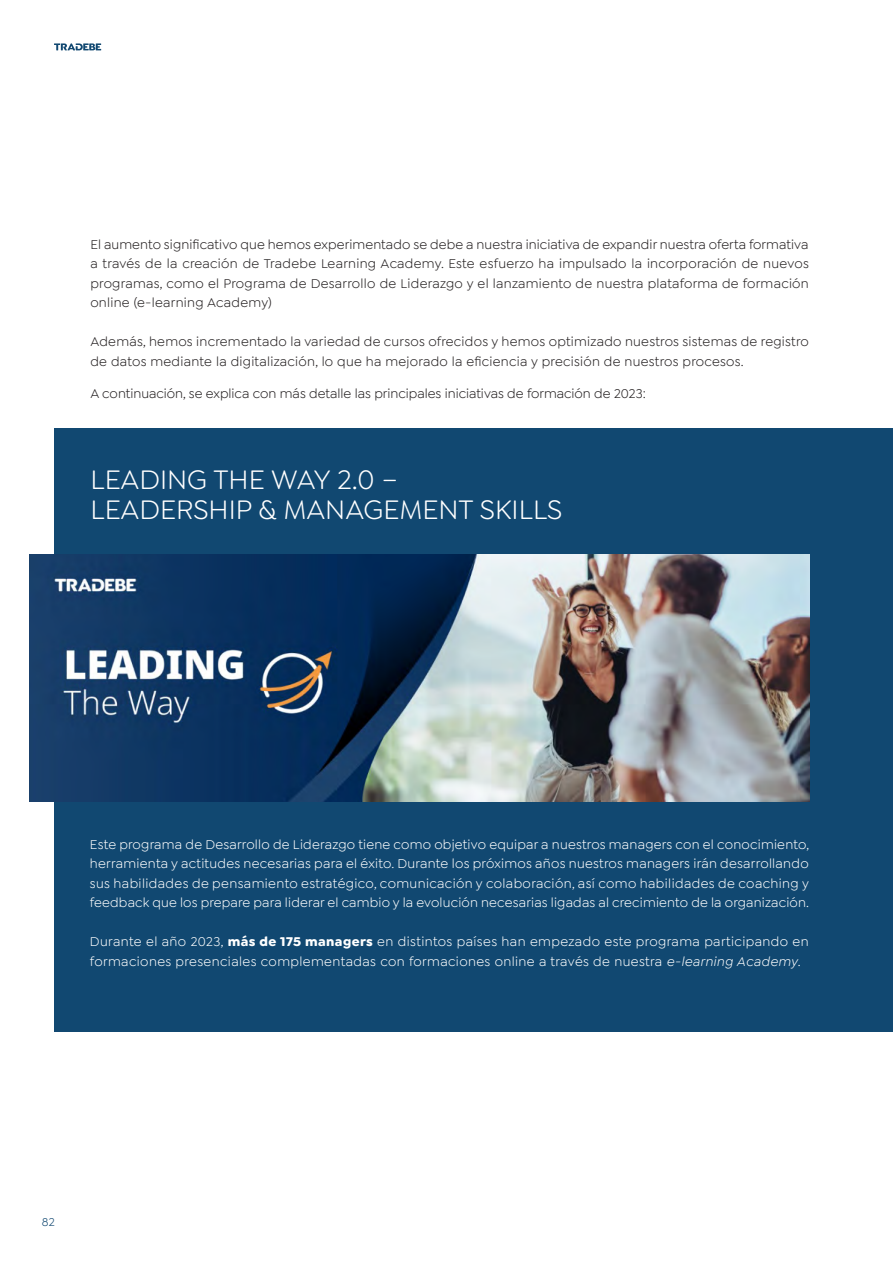
<style>
.page{position:relative;width:893px;height:1263px;background:#fff}
.page>*{position:absolute;margin:0;border:0;box-sizing:border-box;transform-origin:0 0}
.t1{font:28.5px/30px "Goldplay";color:#fff}
.t2{font:13.5px/19.5px "Goldplay";letter-spacing:.03em;color:#fff;text-align:justify}
.t3{font:13.5px/19.5px "Goldplay";letter-spacing:.02em;color:#231f20;text-align:justify}
.t4{font:13.5px "Goldplay";color:#231f20}
.t5{font:12px "Goldplay";color:#114871}
.s1{font-weight:700}
.s2{font-style:italic}
</style>
<div class="page">
<div style="left:54px;top:428px;width:839px;height:603px;background:#114871"></div>
<img style="left:30px;top:555px;width:779px;height:246px">
<svg style="left:54px;top:43px;width:47px;height:7px"></svg>
<p class="t3" style="left:90px;top:234px;width:720px">El aumento significativo que hemos experimentado se debe a nuestra iniciativa de expandir nuestra oferta formativa a través de la creación de Tradebe Learning Academy. Este esfuerzo ha impulsado la incorporación de nuevos programas, como el Programa de Desarrollo de Liderazgo y el lanzamiento de nuestra plataforma de formación online (e-learning Academy)</p>
<p class="t3" style="left:90px;top:332px;width:720px">Además, hemos incrementado la variedad de cursos ofrecidos y hemos optimizado nuestros sistemas de registro de datos mediante la digitalización, lo que ha mejorado la eficiencia y precisión de nuestros procesos.</p>
<p class="t4" style="left:90px;top:386px;width:557px">A continuación, se explica con más detalle las principales iniciativas de formación de 2023:</p>
<h1 class="t1" style="left:90px;top:465px;width:474px">LEADING THE WAY 2.0 –<br>LEADERSHIP &amp; MANAGEMENT SKILLS</h1>
<p class="t2" style="left:90px;top:835px;width:721px">Este programa de Desarrollo de Liderazgo tiene como objetivo equipar a nuestros managers con el conocimiento, herramienta y actitudes necesarias para el éxito. Durante los próximos años nuestros managers irán desarrollando sus habilidades de pensamiento estratégico, comunicación y colaboración, así como habilidades de coaching y feedback que los prepare para liderar el cambio y la evolución necesarias ligadas al crecimiento de la organización.</p>
<p class="t2" style="left:90px;top:932px;width:720px">Durante el año 2023, <span class="s1">más de 175 managers</span> en distintos países han empezado este programa participando en formaciones presenciales complementadas con formaciones online a través de nuestra <span class="s2">e-learning Academy</span>.</p>
<p class="t5" style="left:42px;top:1215px;width:14px">82</p>
</div>
